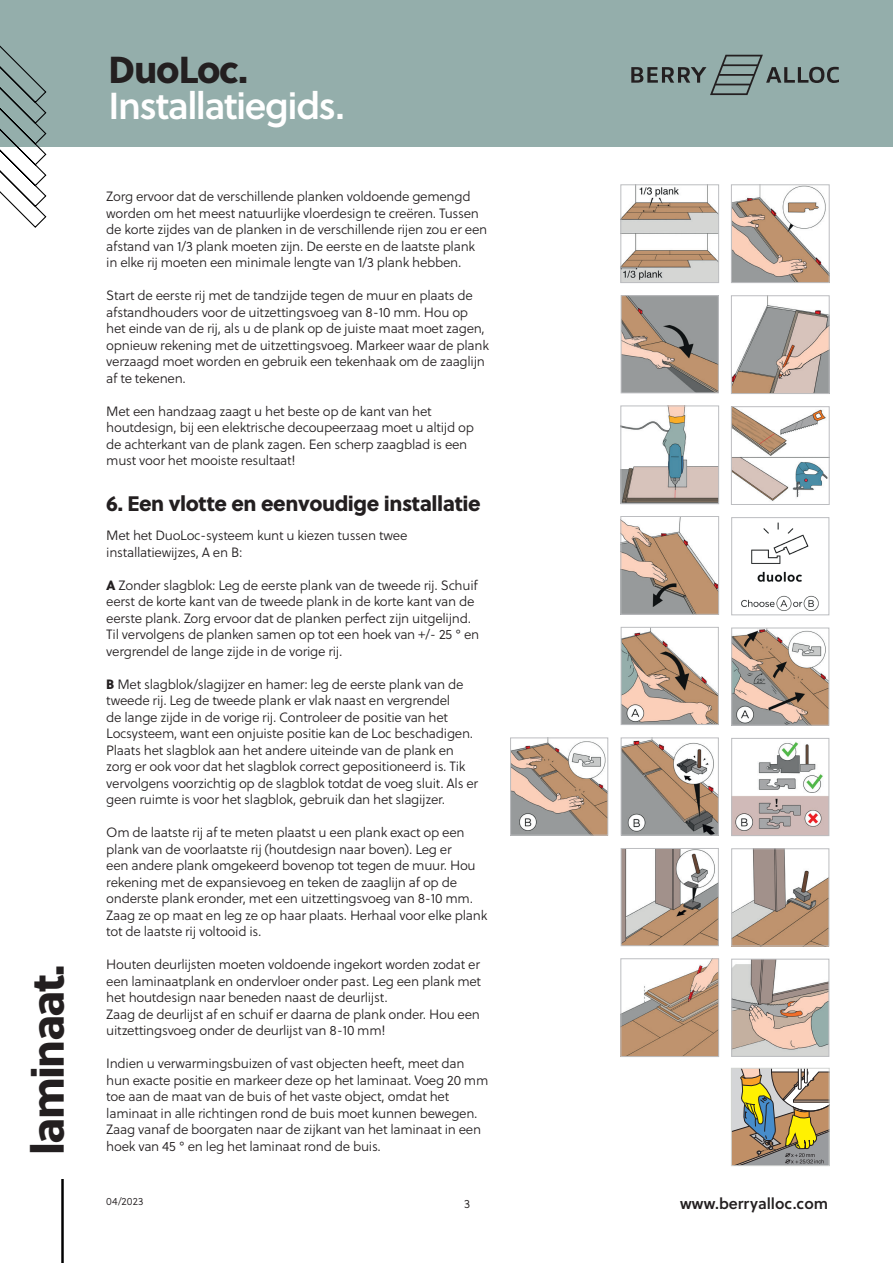
<style>
.page{position:relative;width:893px;height:1263px;background:#fff}
.page>*{position:absolute;margin:0;border:0;box-sizing:border-box;transform-origin:0 0}
.t1{font:45px "Soleil Xb";letter-spacing:-.04em;color:#231f20}
.t2{font:37.5px "Soleil Sb";letter-spacing:-.04em;color:#fff}
.t3{font:37.5px "Soleil Xb";letter-spacing:-.03em;color:#231f20}
.t4{font:21px "Soleil Xb";letter-spacing:-.02em;color:#231f20}
.t5{font:15.6px "Soleil Sb";color:#231f20}
.t6{font:13.5px/16.5px "Soleil Lt";letter-spacing:-.02em;color:#231f20}
.t7{font:12px "Soleil Lt";color:#231f20}
.t8{font:10.5px "Soleil Lt";letter-spacing:.01em;color:#231f20}
.s1{font-family:"Soleil Xb"}
</style>
<div class="page">
<div style="left:0;top:0;width:893px;height:147px;background:#94aeab"></div>
<svg style="left:631px;top:55px;width:208px;height:40px"></svg>
<svg style="left:0;top:45px;width:47px;height:183px"></svg>
<hr style="left:61px;top:1179px;width:3px;height:84px;background:#000001">
<img style="left:623px;top:187px;width:94px;height:94px">
<div style="left:621px;top:185px;width:98px;height:98px;border:1px solid #bcbdc0"></div>
<img style="left:733px;top:187px;width:94px;height:94px">
<div style="left:731px;top:185px;width:98px;height:98px;border:1px solid #bcbdc0"></div>
<img style="left:733px;top:298px;width:94px;height:94px">
<div style="left:731px;top:296px;width:98px;height:98px;border:1px solid #bcbdc0"></div>
<img style="left:623px;top:408px;width:94px;height:94px">
<div style="left:621px;top:406px;width:98px;height:98px;border:1px solid #bcbdc0"></div>
<img style="left:733px;top:408px;width:94px;height:93px">
<div style="left:731px;top:406px;width:98px;height:99px;border:1px solid #bcbdc0"></div>
<img style="left:623px;top:297px;width:93px;height:94px">
<div style="left:621px;top:295px;width:97px;height:98px;border:1px solid #bcbdc0"></div>
<img style="left:623px;top:629px;width:93px;height:94px">
<div style="left:621px;top:627px;width:97px;height:98px;border:1px solid #bcbdc0"></div>
<img style="left:733px;top:630px;width:94px;height:93px">
<div style="left:731px;top:628px;width:98px;height:97px;border:1px solid #bcbdc0"></div>
<img style="left:512px;top:740px;width:94px;height:93px">
<div style="left:510px;top:738px;width:98px;height:97px;border:1px solid #bcbdc0"></div>
<img style="left:623px;top:740px;width:93px;height:93px">
<div style="left:621px;top:738px;width:97px;height:97px;border:1px solid #bcbdc0"></div>
<img style="left:733px;top:742px;width:94px;height:92px">
<div style="left:731px;top:738px;width:98px;height:98px;border:1px solid #bcbdc0"></div>
<img style="left:623px;top:850px;width:93px;height:94px">
<div style="left:621px;top:848px;width:97px;height:98px;border:1px solid #bcbdc0"></div>
<img style="left:733px;top:850px;width:94px;height:94px">
<div style="left:731px;top:848px;width:98px;height:98px;border:1px solid #bcbdc0"></div>
<img style="left:733px;top:961px;width:94px;height:93px">
<div style="left:731px;top:959px;width:98px;height:97px;border:1px solid #bcbdc0"></div>
<svg style="left:733px;top:1070px;width:94px;height:94px;background:#ab9d76"></svg>
<div style="left:731px;top:1068px;width:98px;height:98px;border:1px solid #d3d5d3"></div>
<img style="left:623px;top:960px;width:94px;height:95px">
<div style="left:621px;top:958px;width:98px;height:99px;border:1px solid #bcbdc0"></div>
<img style="left:623px;top:518px;width:94px;height:94px">
<div style="left:621px;top:516px;width:98px;height:98px;border:1px solid #bcbdc0"></div>
<img style="left:741px;top:522px;width:78px;height:89px">
<div style="left:731px;top:517px;width:98px;height:98px;border:1px solid #bcbdc0"></div>
<h1 class="t1" style="left:18px;top:1155px;width:192px;rotate:-90deg">laminaat.</h1>
<h2 class="t3" style="left:108px;top:45px;width:141px">DuoLoc.</h2>
<h2 class="t2" style="left:108px;top:82px;width:238px">Installatiegids.</h2>
<p class="t6" style="left:106px;top:189px;width:382px">Zorg ervoor dat de verschillende planken voldoende gemengd worden om het meest natuurlijke vloerdesign te creëren. Tussen de korte zijdes van de planken in de verschillende rijen zou er een afstand van 1/3 plank moeten zijn. De eerste en de laatste plank in elke rij moeten een minimale lengte van 1/3 plank hebben.</p>
<p class="t6" style="left:106px;top:288px;width:384px">Start de eerste rij met de tandzijde tegen de muur en plaats de afstandhouders voor de uitzettingsvoeg van 8-10 mm. Hou op het einde van de rij, als u de plank op de juiste maat moet zagen, opnieuw rekening met de uitzettingsvoeg. Markeer waar de plank verzaagd moet worden en gebruik een tekenhaak om de zaaglijn af te tekenen.</p>
<p class="t6" style="left:106px;top:403px;width:369px">Met een handzaag zaagt u het beste op de kant van het houtdesign, bij een elektrische decoupeerzaag moet u altijd op de achterkant van de plank zagen. Een scherp zaagblad is een must voor het mooiste resultaat!</p>
<h3 class="t4" style="left:106px;top:489px;width:376px">6. Een vlotte en eenvoudige installatie</h3>
<p class="t6" style="left:106px;top:528px;width:303px">Met het DuoLoc-systeem kunt u kiezen tussen twee installatiewijzes, A en B:</p>
<p class="t6" style="left:106px;top:577px;width:375px"><span class="s1">A</span> Zonder slagblok: Leg de eerste plank van de tweede rij. Schuif eerst de korte kant van de tweede plank in de korte kant van de eerste plank. Zorg ervoor dat de planken perfect zijn uitgelijnd.<br>Til vervolgens de planken samen op tot een hoek van +/- 25 ° en vergrendel de lange zijde in de vorige rij.</p>
<p class="t6" style="left:106px;top:676px;width:373px"><span class="s1">B</span> Met slagblok/slagijzer en hamer: leg de eerste plank van de tweede rij. Leg de tweede plank er vlak naast en vergrendel<br>de lange zijde in de vorige rij. Controleer de positie van het Locsysteem, want een onjuiste positie kan de Loc beschadigen.<br>Plaats het slagblok aan het andere uiteinde van de plank en zorg er ook voor dat het slagblok correct gepositioneerd is. Tik vervolgens voorzichtig op de slagblok totdat de voeg sluit. Als er geen ruimte is voor het slagblok, gebruik dan het slagijzer.</p>
<p class="t6" style="left:106px;top:824px;width:383px">Om de laatste rij af te meten plaatst u een plank exact op een plank van de voorlaatste rij (houtdesign naar boven). Leg er<br>een andere plank omgekeerd bovenop tot tegen de muur. Hou rekening met de expansievoeg en teken de zaaglijn af op de onderste plank eronder, met een uitzettingsvoeg van 8-10 mm.<br>Zaag ze op maat en leg ze op haar plaats. Herhaal voor elke plank tot de laatste rij voltooid is.</p>
<p class="t6" style="left:106px;top:956px;width:376px">Houten deurlijsten moeten voldoende ingekort worden zodat er een laminaatplank en ondervloer onder past. Leg een plank met het houtdesign naar beneden naast de deurlijst.<br>Zaag de deurlijst af en schuif er daarna de plank onder. Hou een uitzettingsvoeg onder de deurlijst van 8-10 mm!</p>
<p class="t6" style="left:106px;top:1055px;width:384px">Indien u verwarmingsbuizen of vast objecten heeft, meet dan hun exacte positie en markeer deze op het laminaat. Voeg 20 mm toe aan de maat van de buis of het vaste object, omdat het laminaat in alle richtingen rond de buis moet kunnen bewegen.<br>Zaag vanaf de boorgaten naar de zijkant van het laminaat in een hoek van 45 ° en leg het laminaat rond de buis.</p>
<p class="t8" style="left:106px;top:1195px;width:39px">04/2023</p>
<p class="t7" style="left:464px;top:1197px;width:8px">3</p>
<p class="t5" style="left:680px;top:1193px;width:150px">www.berryalloc.com</p>
</div>
